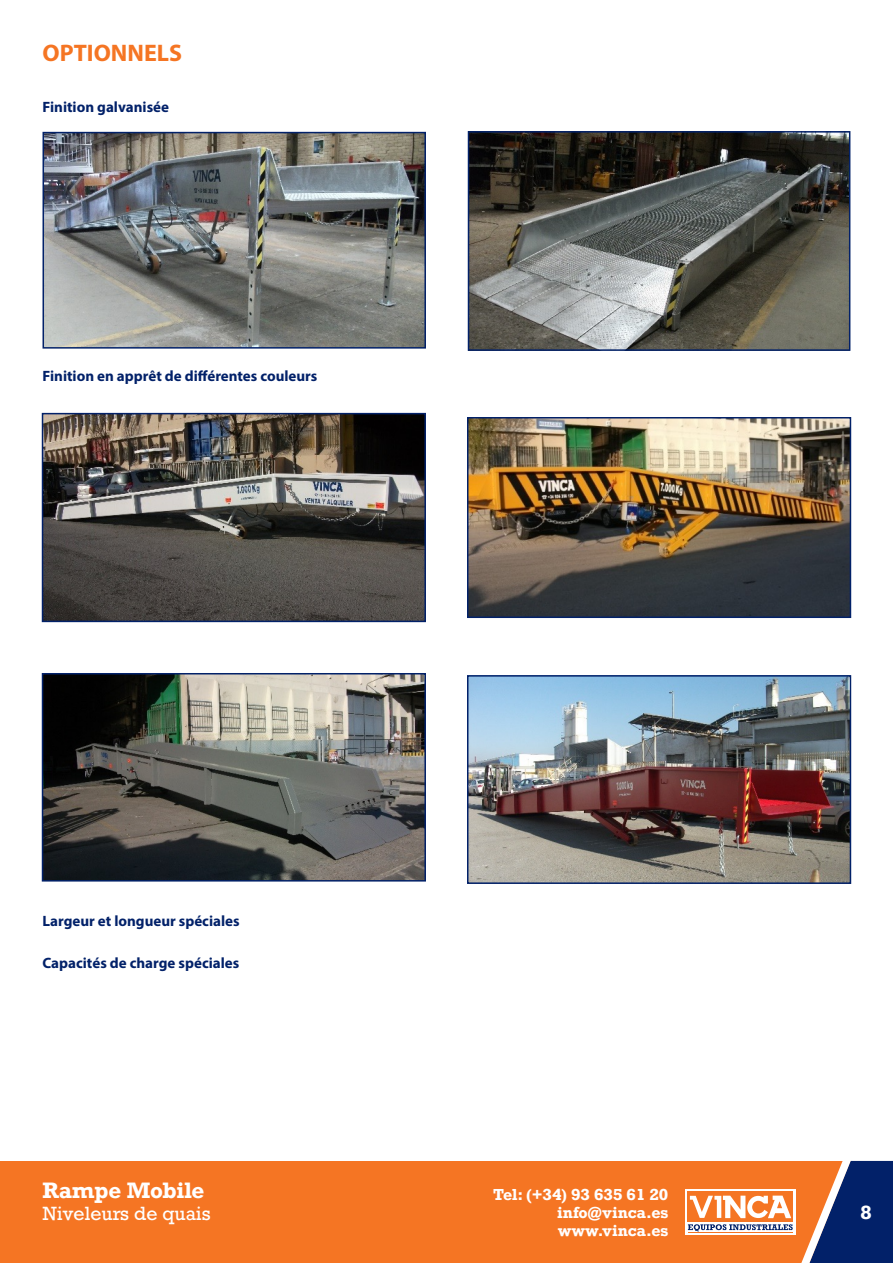
<style>
.page{position:relative;width:893px;height:1263px;background:#fff}
.page>*{position:absolute;margin:0;border:0;box-sizing:border-box;transform-origin:0 0}
.TEXT__h2{font:700 24px "Myriad Pro";color:#f57523}
.t1{font:700 21px "Rockwell";letter-spacing:-.02em;color:#fff}
.t2{font:18px "Rockwell";color:#fff}
.t3{font:700 18px "Rockwell";color:#fff}
.TEXT__h3{font:700 15px "Myriad Pro";color:#022169}
.t4{font:700 15px/18px "Rockwell";color:#fff;text-align:justify}
</style>
<div class="page">
<div style="left:0;top:1161px;width:893px;height:102px;background:#f57523"></div>
<svg style="left:685px;top:1189px;width:3px;height:46px"></svg>
<img style="left:46px;top:135px;width:377px;height:211px">
<div style="left:43px;top:132px;width:383px;height:217px;border:2px solid #022169"></div>
<img style="left:471px;top:134px;width:376px;height:214px">
<div style="left:468px;top:131px;width:382px;height:220px;border:2px solid #022169"></div>
<img style="left:45px;top:416px;width:378px;height:203px">
<div style="left:42px;top:413px;width:384px;height:209px;border:2px solid #022169"></div>
<img style="left:470px;top:420px;width:378px;height:195px">
<div style="left:467px;top:417px;width:384px;height:201px;border:2px solid #022169"></div>
<img style="left:45px;top:676px;width:378px;height:202px">
<div style="left:42px;top:673px;width:384px;height:208px;border:2px solid #022169"></div>
<img style="left:470px;top:678px;width:378px;height:203px">
<div style="left:467px;top:675px;width:384px;height:209px;border:2px solid #022169"></div>
<svg style="left:688px;top:1160px;width:205px;height:103px"></svg>
<p class="TEXT__h2" style="left:43px;top:37px;width:141px">OPTIONNELS</p>
<p class="TEXT__h3" style="left:43px;top:97px;width:128px">Finition galvanisée</p>
<p class="TEXT__h3" style="left:43px;top:366px;width:276px">Finition en apprêt de différentes couleurs</p>
<p class="TEXT__h3" style="left:43px;top:911px;width:199px">Largeur et longueur spéciales</p>
<p class="TEXT__h3" style="left:43px;top:953px;width:198px">Capacités de charge spéciales</p>
<h2 class="t1" style="left:43px;top:1177px;width:163px">Rampe Mobile</h2>
<p class="t2" style="left:43px;top:1202px;width:170px">Niveleurs de quais</p>
<p class="t3" style="left:860px;top:1200px;width:13px">8</p>
<p class="t4" style="left:557px;top:1185px;width:113px;text-indent:-64px">Tel: (+34) 93 635 61 20 info@vinca.es www.vinca.es</p>
</div>
